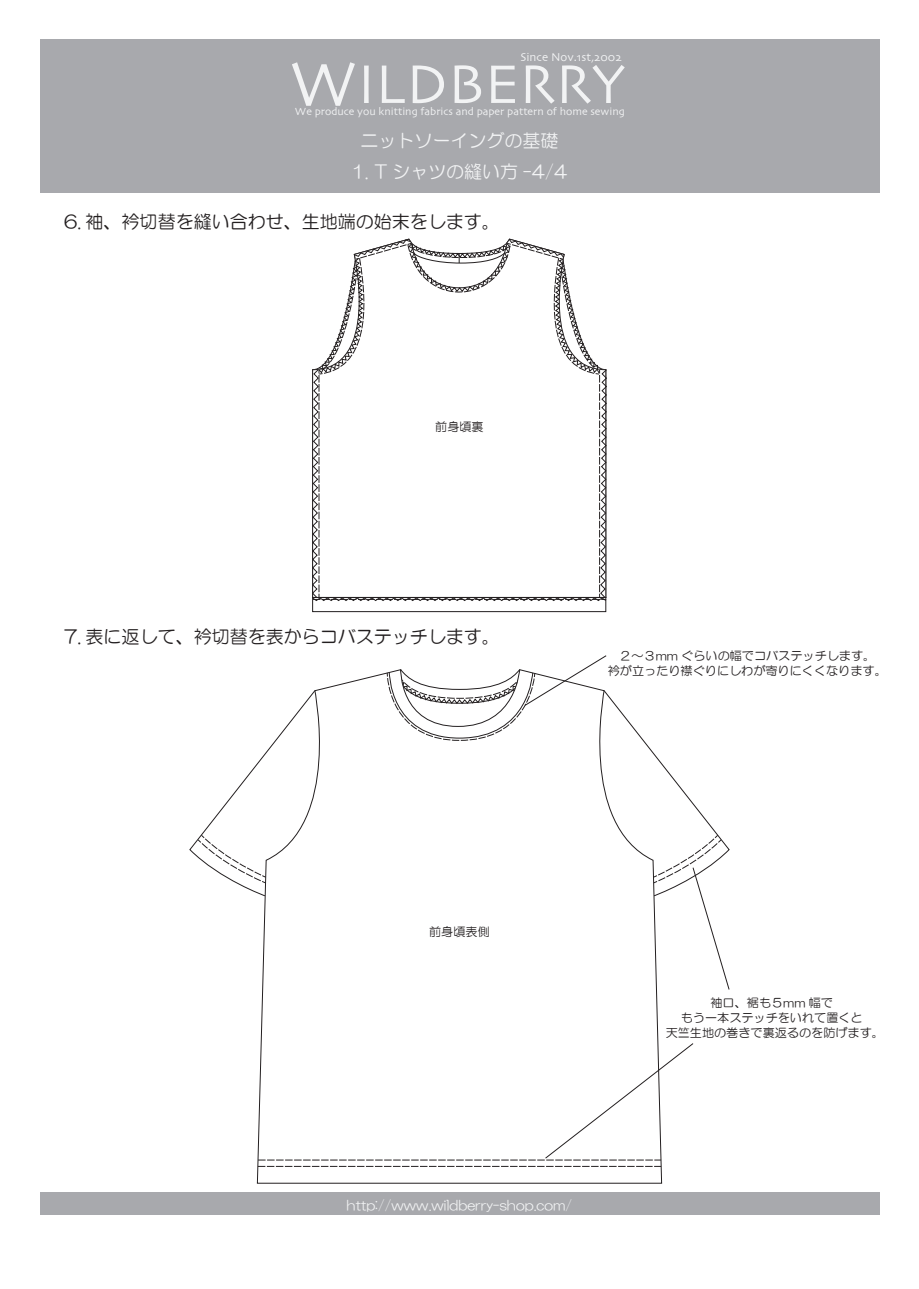
<style>
.page{position:relative;width:919px;height:1289px;background:#fff}
.page>*{position:absolute;margin:0;border:0;box-sizing:border-box;transform-origin:0 0}
.t1{font:65.25px "Skia";color:#f2f3f4}
.t2{font:57.3px "Skia";color:#f2f3f4}
.t3{font:18px "HG Maru Gothic MPRO";color:#231f20}
.t4{font:18px "HG Maru Gothic MPRO";color:#f2f3f4}
.t5{font:13.5px "HG Maru Gothic MPRO";color:#f2f3f4}
.t6{font:12px/15px "HG Maru Gothic MPRO";color:#231f20;text-align:center}
.t7{font:12px "Skia";color:#f2f3f4}
.t8{font:10.95px "Skia";color:#f2f3f4}
</style>
<div class="page">
<div style="left:40px;top:40px;width:838px;height:153px;background:#a8a9ad"></div>
<div style="left:40px;top:1192px;width:838px;height:22px;background:#a8a9ad"></div>
<div style="left:312px;top:597px;width:294px;height:15px;border:1px solid #231f20"></div>
<svg style="left:312px;top:238px;width:295px;height:363px"></svg>
<svg style="left:256px;top:672px;width:406px;height:511px"></svg>
<svg style="left:189px;top:689px;width:127px;height:207px"></svg>
<svg style="left:258px;top:1042px;width:436px;height:124px"></svg>
<svg style="left:386px;top:655px;width:344px;height:335px"></svg>
<p class="t7" style="left:520px;top:50px;width:103px">Since Nov.1st,2002</p>
<h1 class="t1" style="left:289px;top:45px;width:70px">W</h1>
<p class="t8" style="left:295px;top:105px;width:331px">We produce you knitting fabrics and paper pattern of home sewing</p>
<h2 class="t2" style="left:357px;top:50px;width:269px">ILDBERRY</h2>
<h3 class="t4" style="left:360px;top:131px;width:199px">ニットソーイングの基礎</h3>
<h3 class="t4" style="left:351px;top:163px;width:217px">1. T シャツの縫い方 -4/4</h3>
<h3 class="t3" style="left:64px;top:213px;width:437px">6. 袖、衿切替を縫い合わせ、生地端の始末をします。</h3>
<p class="t6" style="left:435px;top:419px;width:50px">前身頃裏</p>
<h3 class="t3" style="left:64px;top:627px;width:437px">7. 表に返して、衿切替を表からコバステッチします。</h3>
<p class="t6" style="left:607px;top:648px;width:280px">２〜３mm ぐらいの幅でコバステッチします。<br>衿が立ったり襟ぐりにしわが寄りにくくなります。</p>
<p class="t6" style="left:429px;top:924px;width:62px">前身頃表側</p>
<p class="t5" style="left:346px;top:1198px;width:227px">http://www.wildberry-shop.com/</p>
<p class="t6" style="left:665px;top:995px;width:220px">袖口、裾も５mm 幅で<br>もう一本ステッチをいれて置くと<br>天竺生地の巻きで裏返るのを防げます。</p>
</div>
